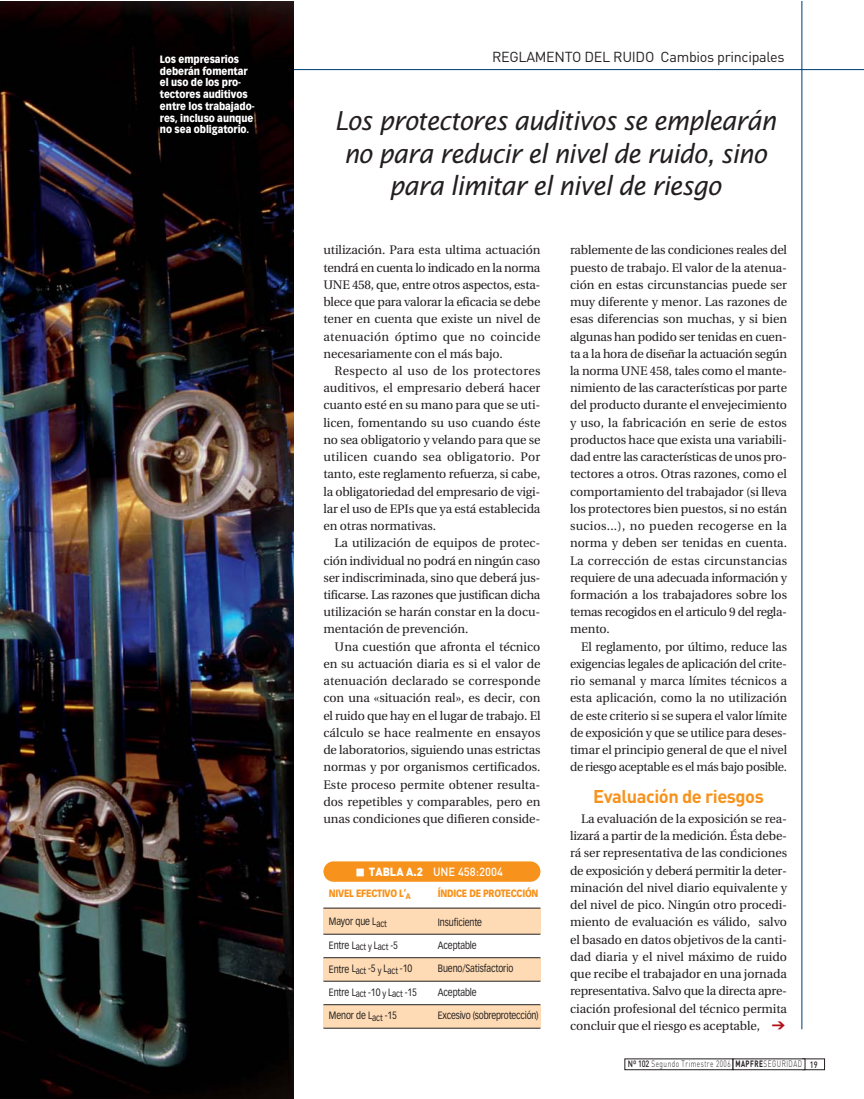
<style>
.page{position:relative;width:864px;height:1099px;background:#fff}
.page>*{position:absolute;margin:0;border:0;box-sizing:border-box;transform-origin:0 0}
.t1{font:italic 26.1px/32.7px "Lucida Sans";letter-spacing:-.03em;color:#231f20;text-align:center;scale:.95 1}
.t2{font:700 18.3px "DIN";letter-spacing:-.025em;color:#f7931d}
.t3{font:14.4px "DIN";letter-spacing:-.02em;color:#231f20}
.t4{font:12.45px/17.2px "Utopia";letter-spacing:-.005em;color:#231f20;text-align:justify}
.t5{font:500 11.7px "DIN";color:#fff;scale:.95 1}
.t6{font:10.5px "Vectora LH";letter-spacing:-.01em;color:#231f20;scale:.83 1}
.t7{font:900 10.5px/11.7px "Vectora LH";letter-spacing:-.005em;color:#fff;scale:.9 1}
.t8{font:900 10.5px "Vectora LH";letter-spacing:-.03em;color:#f7931d;scale:.83 1}
.t9{font:300 9.15px "DIN";letter-spacing:.075em;color:#231f20;scale:.7 1}
.s1{font-weight:900}
.s2{color:#b01016}
.s3{font-weight:500}
.s4{font-weight:700}
</style>
<div class="page">
<hr style="left:0;top:69px;width:864px;height:1px;background:#004577">
<hr style="left:801px;top:1px;width:1px;height:1028px;background:#004577">
<div style="left:802px;top:1058px;width:23px;height:12px;border:1px solid #231f20"></div>
<div style="left:625px;top:1058px;width:108px;height:12px;border:1px solid #231f20"></div>
<div style="left:733px;top:1059px;width:72px;height:10px;background:#fff"></div>
<div style="left:733px;top:1058px;width:72px;height:12px;border:1px solid #231f20"></div>
<div style="left:323px;top:908px;width:217px;height:26px;background:#fedbb4"></div>
<div style="left:323px;top:958px;width:217px;height:23px;background:#fedbb4"></div>
<div style="left:323px;top:1005px;width:217px;height:22px;background:#fedbb4"></div>
<div style="left:323px;top:861px;width:217px;height:21px;background:#f7931d;border-radius:10px"></div>
<hr style="left:323px;top:908px;width:217px;height:1px;background:#231f20">
<hr style="left:323px;top:934px;width:217px;height:1px;background:#231f20">
<hr style="left:323px;top:957px;width:217px;height:1px;background:#231f20">
<hr style="left:323px;top:981px;width:217px;height:1px;background:#231f20">
<hr style="left:323px;top:1004px;width:217px;height:1px;background:#231f20">
<hr style="left:323px;top:1028px;width:217px;height:1px;background:#231f20">
<img style="left:0;top:1px;width:294px;height:1098px">
<p class="t7" style="left:160px;top:54px;width:107px">Los empresarios deberán fomentar el uso de los pro&shy;tectores auditivos entre los trabajado&shy;res, incluso aunque no sea obligatorio.</p>
<p class="t3" style="left:492px;top:51px;width:294px">REGLAMENTO DEL RUIDO Cambios principales</p>
<h1 class="t1" style="left:334px;top:106px;width:467px">Los protectores auditivos se emplearán no para reducir el nivel de ruido, sino para limitar el nivel de riesgo</h1>
<p class="t4" style="left:323px;top:243px;width:219px">utilización. Para esta ultima actuación tendrá en cuenta lo indicado en la norma UNE 458, que, entre otros aspectos, esta&shy;blece que para valorar la eficacia se debe tener en cuenta que existe un nivel de atenuación óptimo que no coincide necesariamente con el más bajo.</p>
<p class="t4" style="left:323px;top:363px;width:219px;text-indent:11px">Respecto al uso de los protectores auditivos, el empresario deberá hacer cuanto esté en su mano para que se uti&shy;licen, fomentando su uso cuando éste no sea obligatorio y velando para que se utilicen cuando sea obligatorio. Por tanto, este reglamento refuerza, si cabe, la obligatoriedad del empresario de vigi&shy;lar el uso de EPIs que ya está establecida en otras normativas.</p>
<p class="t4" style="left:323px;top:535px;width:219px;text-indent:11px">La utilización de equipos de protec&shy;ción individual no podrá en ningún caso ser indiscriminada, sino que deberá jus&shy;tificarse. Las razones que justifican dicha utilización se harán constar en la docu&shy;mentación de prevención.</p>
<p class="t4" style="left:323px;top:639px;width:219px;text-indent:11px">Una cuestión que afronta el técnico en su actuación diaria es si el valor de atenuación declarado se corresponde con una «situación real», es decir, con el ruido que hay en el lugar de trabajo. El cálculo se hace realmente en ensayos de laboratorios, siguiendo unas estrictas normas y por organismos certificados.<br>Este proceso permite obtener resulta&shy;dos repetibles y comparables, pero en unas condiciones que difieren conside-</p>
<p class="t5" style="left:357px;top:867px;width:156px">■ <span class="s1">TABLA A.2</span> UNE 458:2004</p>
<p class="t8" style="left:329px;top:888px;width:100px">NIVEL EFECTIVO L’<sub>A</sub></p>
<p class="t8" style="left:438px;top:888px;width:123px">ÍNDICE DE PROTECCIÓN</p>
<p class="t6" style="left:329px;top:917px;width:71px">Mayor que L<sub>act</sub></p>
<p class="t6" style="left:438px;top:917px;width:55px">Insuficiente</p>
<p class="t6" style="left:329px;top:941px;width:85px">Entre L<sub>act</sub> <sub>y</sub> L<sub>act</sub> -5</p>
<p class="t6" style="left:438px;top:940px;width:48px">Aceptable</p>
<p class="t6" style="left:329px;top:964px;width:102px">Entre L<sub>act</sub> -5 <sub>y</sub> L<sub>act</sub> -10</p>
<p class="t6" style="left:438px;top:964px;width:92px">Bueno/Satisfactorio</p>
<p class="t6" style="left:329px;top:987px;width:108px">Entre L<sub>act</sub> -10 <sub>y</sub> L<sub>act</sub> -15</p>
<p class="t6" style="left:438px;top:987px;width:48px">Aceptable</p>
<p class="t6" style="left:329px;top:1011px;width:84px">Menor de L<sub>act</sub> -15</p>
<p class="t6" style="left:438px;top:1011px;width:123px">Excesivo (sobreprotección)</p>
<p class="t4" style="left:570px;top:243px;width:219px">rablemente de las condiciones reales del puesto de trabajo. El valor de la atenua&shy;ción en estas circunstancias puede ser muy diferente y menor. Las razones de esas diferencias son muchas, y si bien algunas han podido ser tenidas en cuen&shy;ta a la hora de diseñar la actuación según la norma UNE 458, tales como el mante&shy;nimiento de las características por parte del producto durante el envejecimiento y uso, la fabricación en serie de estos productos hace que exista una variabili&shy;dad entre las características de unos pro&shy;tectores a otros. Otras razones, como el comportamiento del trabajador (si lleva los protectores bien puestos, si no están sucios...), no pueden recogerse en la norma y deben ser tenidas en cuenta.<br>La corrección de estas circunstancias requiere de una adecuada información y formación a los trabajadores sobre los temas recogidos en el articulo 9 del regla&shy;mento.</p>
<p class="t4" style="left:570px;top:639px;width:219px;text-indent:11px">El reglamento, por último, reduce las exigencias legales de aplicación del crite&shy;rio semanal y marca límites técnicos a esta aplicación, como la no utilización de este criterio si se supera el valor límite de exposición y que se utilice para deses&shy;timar el principio general de que el nivel de riesgo aceptable es el más bajo posible.</p>
<h2 class="t2" style="left:593px;top:788px;width:172px">Evaluación de riesgos</h2>
<p class="t4" style="left:570px;top:811px;width:219px;text-indent:11px">La evaluación de la exposición se rea&shy;lizará a partir de la medición. Ésta debe&shy;rá ser representativa de las condiciones de exposición y deberá permitir la deter&shy;minación del nivel diario equivalente y del nivel de pico. Ningún otro procedi&shy;miento de evaluación es válido, salvo el basado en datos objetivos de la canti&shy;dad diaria y el nivel máximo de ruido que recibe el trabajador en una jornada representativa. Salvo que la directa apre&shy;ciación profesional del técnico permita concluir que el riesgo es aceptable, <span class="s2">➔</span></p>
<p class="t9" style="left:628px;top:1060px;width:273px"><span class="s3">Nº 102</span> Segundo Trimestre 2006 <span class="s4">MAPFRE</span>SEGURIDAD <span class="s3">19</span></p>
</div>
